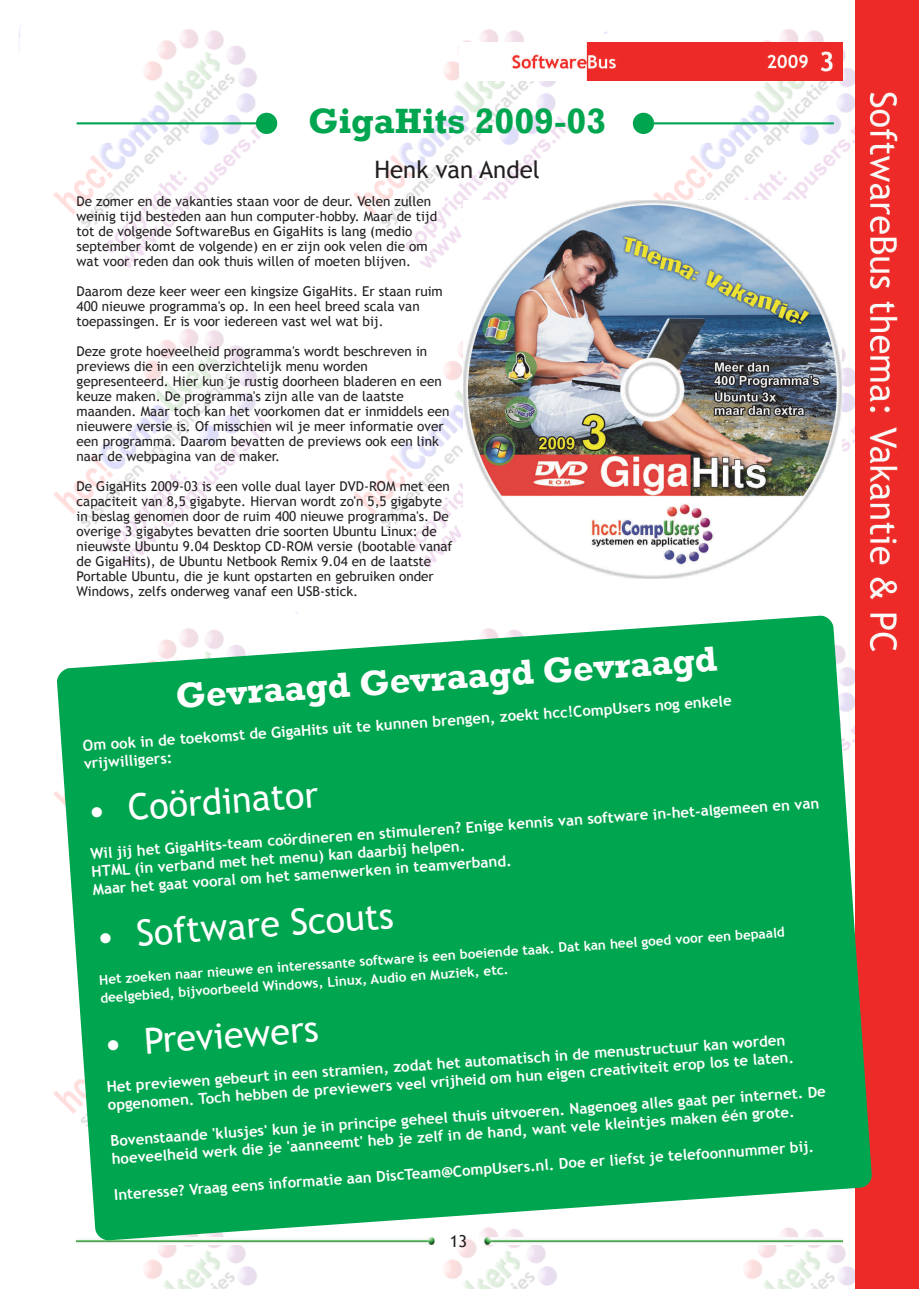
<style>
.page{position:relative;width:919px;height:1289px;background:#fff}
.page>*{position:absolute;margin:0;border:0;box-sizing:border-box;transform-origin:0 0}
.t1{font:36px "Trebuchet MS";color:#fff}
.t2{font:700 36px "Rockwell";color:#fff}
.t3{font:700 36px "Rockwell";color:#00a54f}
.t4{font:24px "Trebuchet MS";color:#231f20}
.t5{font:16.5px "Trebuchet MS";color:#231f20}
.t6{font:700 15px/18px "Trebuchet MS";color:#fff}
.t7{font:13.5px/15px "Trebuchet MS";color:#231f20}
.t8{font:700 13.5px/18px "Trebuchet MS";color:#fff}
</style>
<div class="page">
<img style="left:19px;top:27px;width:836px;height:1261px">
<img style="left:459px;top:43px;width:383px;height:38px">
<img style="left:77px;top:1241px;width:361px;height:3px">
<img style="left:480px;top:1241px;width:362px;height:3px">
<img style="left:855px;top:0;width:63px;height:1288px">
<hr style="left:643px;top:122px;width:190px;height:2px;background:#00a54f">
<div style="left:632px;top:113px;width:22px;height:21px;background:#00a54f;border-radius:50%"></div>
<hr style="left:77px;top:122px;width:190px;height:2px;background:#00a54f">
<div style="left:256px;top:113px;width:21px;height:21px;background:#00a54f;border-radius:50%"></div>
<img style="left:463px;top:200px;width:378px;height:378px">
<svg style="left:56px;top:615px;width:816px;height:626px;background:#1fac61"></svg>
<h1 class="t3" style="left:308px;top:100px;width:300px">GigaHits 2009-03</h1>
<h2 class="t4" style="left:374px;top:156px;width:167px">Henk van Andel</h2>
<p class="t7" style="left:77px;top:193px;width:362px">De zomer en de vakanties staan voor de deur. Velen zullen weinig tijd besteden aan hun computer‐hobby. Maar de tijd tot de volgende SoftwareBus en GigaHits is lang (medio september komt de volgende) en er zijn ook velen die om wat voor reden dan ook thuis willen of moeten blijven.</p>
<p class="t7" style="left:77px;top:283px;width:368px">Daarom deze keer weer een kingsize GigaHits. Er staan ruim<br>400 nieuwe programma's op. In een heel breed scala van toepassingen. Er is voor iedereen vast wel wat bij.</p>
<p class="t7" style="left:77px;top:343px;width:374px">Deze grote hoeveelheid programma's wordt beschreven in previews die in een overzichtelijk menu worden gepresenteerd. Hier kun je rustig doorheen bladeren en een keuze maken. De programma's zijn alle van de laatste maanden. Maar toch kan het voorkomen dat er inmiddels een nieuwere versie is. Of misschien wil je meer informatie over een programma. Daarom bevatten de previews ook een link naar de webpagina van de maker.</p>
<p class="t7" style="left:77px;top:478px;width:377px">De GigaHits 2009‐03 is een volle dual layer DVD‐ROM met een capaciteit van 8,5 gigabyte. Hiervan wordt zo'n 5,5 gigabyte in beslag genomen door de ruim 400 nieuwe programma's. De overige 3 gigabytes bevatten drie soorten Ubuntu Linux: de nieuwste Ubuntu 9.04 Desktop CD‐ROM versie (bootable vanaf de GigaHits), de Ubuntu Netbook Remix 9.04 en de laatste Portable Ubuntu, die je kunt opstarten en gebruiken onder Windows, zelfs onderweg vanaf een USB‐stick.</p>
<h1 class="t2" style="left:174px;top:675px;width:544px;rotate:-4deg">Gevraagd Gevraagd Gevraagd</h1>
<p class="t6" style="left:82px;top:737px;width:651px;rotate:-4deg">Om ook in de toekomst de GigaHits uit te kunnen brengen, zoekt hcc!CompUsers nog enkele vrijwilligers:</p>
<h1 class="t1" style="left:86px;top:789px;width:233px;rotate:-4deg">• Coördinator</h1>
<p class="t6" style="left:90px;top:844px;width:732px;rotate:-4deg">Wil jij het GigaHits‐team coördineren en stimuleren? Enige kennis van software in‐het‐algemeen en van<br>HTML (in verband met het menu) kan daarbij helpen.<br>Maar het gaat vooral om het samenwerken in teamverband.</p>
<h1 class="t1" style="left:95px;top:915px;width:299px;rotate:-4deg">• Software Scouts</h1>
<p class="t8" style="left:98px;top:970px;width:688px;rotate:-4deg">Het zoeken naar nieuwe en interessante software is een boeiende taak. Dat kan heel goed voor een bepaald deelgebied, bijvoorbeeld Windows, Linux, Audio en Muziek, etc.</p>
<h1 class="t1" style="left:102px;top:1023px;width:217px;rotate:-4deg">• Previewers</h1>
<p class="t6" style="left:106px;top:1078px;width:689px;rotate:-4deg">Het previewen gebeurt in een stramien, zodat het automatisch in de menustructuur kan worden opgenomen. Toch hebben de previewers veel vrijheid om hun eigen creativiteit erop los te laten.</p>
<p class="t6" style="left:110px;top:1132px;width:718px;rotate:-4deg">Bovenstaande 'klusjes' kun je in principe geheel thuis uitvoeren. Nagenoeg alles gaat per internet. De hoeveelheid werk die je 'aanneemt' heb je zelf in de hand, want vele kleintjes maken één grote.</p>
<p class="t6" style="left:114px;top:1185px;width:703px;rotate:-4deg">Interesse? Vraag eens informatie aan DiscTeam@CompUsers.nl. Doe er liefst je telefoonnummer bij.</p>
<p class="t5" style="left:450px;top:1231px;width:19px">13</p>
</div>
